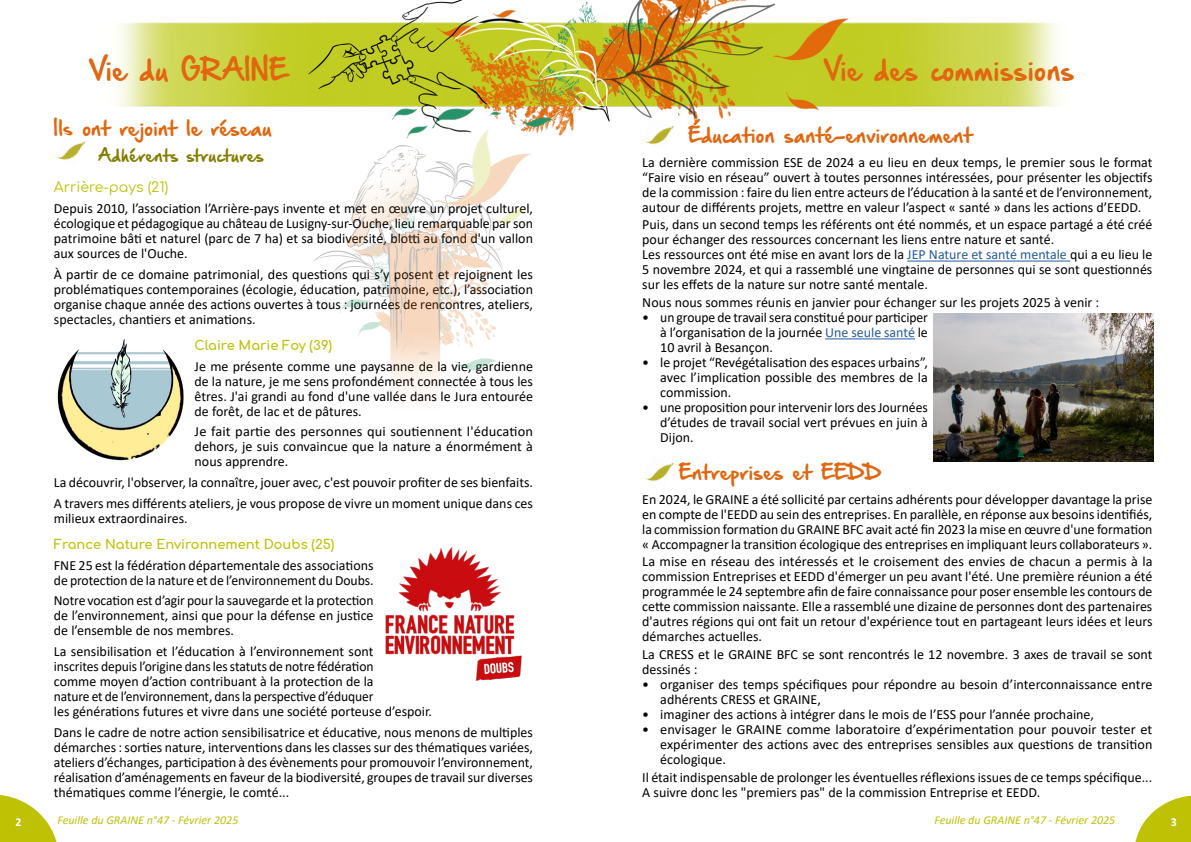
<style>
.page{position:relative;width:1191px;height:842px;background:#fff}
.page>*{position:absolute;margin:0;border:0;box-sizing:border-box;transform-origin:0 0}
.t1{font:25px "Hand Of Sean Demo";color:#e1660f}
.t2{font:18px "Hand Of Sean Demo";color:#e1660f}
.t3{font:15px "Hand Of Sean Demo";color:#837d00}
.t4{font:14px/15px "Calibri";color:#000;text-align:justify}
.t5{font:14px "Comfortaa";color:#bfc105}
.t6{font:700 13px "Comfortaa";color:#bfc105}
.t7{font:italic 12px "Calibri";color:#bfc105}
.t8{font:700 12px "Calibri";color:#fff}
.s1{color:#275b9b}
</style>
<div class="page">
<img style="left:85px;top:0;width:975px;height:143px">
<hr style="left:907px;top:261px;width:163px;height:1px;background:#275b9b">
<hr style="left:825px;top:338px;width:90px;height:1px;background:#275b9b">
<img style="left:642px;top:117px;width:31px;height:28px">
<img style="left:644px;top:462px;width:29px;height:20px">
<svg style="left:1135px;top:795px;width:56px;height:47px"></svg>
<svg style="left:0;top:795px;width:57px;height:47px"></svg>
<img style="left:54px;top:141px;width:31px;height:19px">
<img style="left:304px;top:102px;width:237px;height:286px">
<img style="left:385px;top:547px;width:137px;height:134px">
<img style="left:57px;top:339px;width:127px;height:122px">
<img style="left:933px;top:314px;width:220px;height:147px">
<h1 class="t1" style="left:90px;top:58px;width:198px">Vie du GRAINE</h1>
<h1 class="t1" style="left:825px;top:58px;width:251px">Vie des commissions</h1>
<p class="t2" style="left:54px;top:119px;width:220px">Ils ont rejoint le réseau</p>
<p class="t3" style="left:98px;top:148px;width:167px">Adhérents structures</p>
<p class="t5" style="left:54px;top:175px;width:116px">Arrière-pays (21)</p>
<p class="t4" style="left:54px;top:200px;width:481px">Depuis 2010, l’association l’Arrière-pays invente et met en œuvre un projet culturel, écologique et pédagogique au château de Lusigny-sur-Ouche, lieu remarquable par son patrimoine bâti et naturel (parc de 7 ha) et sa biodiversité, blotti au fond d'un vallon aux sources de l'Ouche.</p>
<p class="t4" style="left:54px;top:266px;width:481px">À partir de ce domaine patrimonial, des questions qui s’y posent et rejoignent les problématiques contemporaines (écologie, éducation, patrimoine, etc.), l’association organise chaque année des actions ouvertes à tous : journées de rencontres, ateliers, spectacles, chantiers et animations.</p>
<p class="t6" style="left:195px;top:333px;width:139px">Claire Marie Foy (39)</p>
<p class="t4" style="left:195px;top:358px;width:340px">Je me présente comme une paysanne de la vie, gardienne de la nature, je me sens profondément connectée à tous les êtres. J'ai grandi au fond d'une vallée dans le Jura entourée de forêt, de lac et de pâtures.</p>
<p class="t4" style="left:195px;top:424px;width:340px">Je fait partie des personnes qui soutiennent l'éducation dehors, je suis convaincue que la nature a énormément à nous apprendre.</p>
<p class="t4" style="left:54px;top:472px;width:481px;line-height:20.7px">La découvrir, l'observer, la connaître, jouer avec, c'est pouvoir profiter de ses bienfaits.<br>A travers mes différents ateliers, je vous propose de vivre un moment unique dans ces</p>
<p class="t4" style="left:54px;top:510px;width:135px">milieux extraordinaires.</p>
<p class="t6" style="left:54px;top:532px;width:282px">France Nature Environnement Doubs (25)</p>
<p class="t4" style="left:54px;top:557px;width:321px">FNE 25 est la fédération départementale des associations de protection de la nature et de l’environnement du Doubs.</p>
<p class="t4" style="left:54px;top:593px;width:321px">Notre vocation est d’agir pour la sauvegarde et la protection de l’environnement, ainsi que pour la défense en justice de l’ensemble de nos membres.</p>
<p class="t4" style="left:54px;top:643px;width:380px;text-align:left">La sensibilisation et l’éducation à l’environnement sont<br>inscrites depuis l’origine dans les statuts de notre fédération<br>comme moyen d’action contribuant à la protection de la<br>nature et de l’environnement, dans la perspective d’éduquer<br>les générations futures et vivre dans une société porteuse d’espoir.</p>
<p class="t4" style="left:54px;top:724px;width:481px">Dans le cadre de notre action sensibilisatrice et éducative, nous menons de multiples démarches : sorties nature, interventions dans les classes sur des thématiques variées, ateliers d’échanges, participation à des évènements pour promouvoir l’environnement, réalisation d’aménagements en faveur de la biodiversité, groupes de travail sur diverses thématiques comme l’énergie, le comté...</p>
<p class="t2" style="left:688px;top:126px;width:286px">Éducation santé-environnement</p>
<p class="t4" style="left:642px;top:154px;width:512px">La dernière commission ESE de 2024 a eu lieu en deux temps, le premier sous le format “Faire visio en réseau” ouvert à toutes personnes intéressées, pour présenter les objectifs de la commission : faire du lien entre acteurs de l’éducation à la santé et de l’environnement, autour de différents projets, mettre en valeur l’aspect « santé » dans les actions d’EEDD.</p>
<p class="t4" style="left:642px;top:217px;width:512px;text-align:left">Puis, dans un second temps les référents ont été nommés, et un espace partagé a été créé pour échanger des ressources concernant les liens entre nature et santé.<br>Les ressources ont été mise en avant lors de la <span class="s1">JEP Nature et santé mentale</span> qui a eu lieu le 5 novembre 2024, et qui a rassemblé une vingtaine de personnes qui se sont questionnés sur les effets de la nature sur notre santé mentale.</p>
<p class="t4" style="left:642px;top:295px;width:458px">Nous nous sommes réunis en janvier pour échanger sur les projets 2025 à venir :</p>
<p class="t4" style="left:660px;top:310px;width:269px;text-indent:-18px">• un groupe de travail sera constitué pour participer à l’organisation de la journée <span class="s1">Une seule santé</span> le 10 avril à Besançon.</p>
<p class="t4" style="left:660px;top:355px;width:269px;text-indent:-18px">• le projet “Revégétalisation des espaces urbains”, avec l’implication possible des membres de la commission.</p>
<p class="t4" style="left:660px;top:400px;width:269px;text-indent:-18px">• une proposition pour intervenir lors des Journées d’études de travail social vert prévues en juin à Dijon.</p>
<p class="t2" style="left:679px;top:463px;width:204px">Entreprises et EEDD</p>
<p class="t4" style="left:642px;top:491px;width:512px">En 2024, le GRAINE a été sollicité par certains adhérents pour développer davantage la prise en compte de l'EEDD au sein des entreprises. En parallèle, en réponse aux besoins identifiés, la commission formation du GRAINE BFC avait acté fin 2023 la mise en œuvre d'une formation « Accompagner la transition écologique des entreprises en impliquant leurs collaborateurs ».</p>
<p class="t4" style="left:642px;top:554px;width:512px">La mise en réseau des intéressés et le croisement des envies de chacun a permis à la commission Entreprises et EEDD d'émerger un peu avant l'été. Une première réunion a été programmée le 24 septembre afin de faire connaissance pour poser ensemble les contours de cette commission naissante. Elle a rassemblé une dizaine de personnes dont des partenaires d'autres régions qui ont fait un retour d'expérience tout en partageant leurs idées et leurs démarches actuelles.</p>
<p class="t4" style="left:642px;top:647px;width:512px">La CRESS et le GRAINE BFC se sont rencontrés le 12 novembre. 3 axes de travail se sont dessinés :</p>
<p class="t4" style="left:660px;top:677px;width:494px;text-indent:-18px">• organiser des temps spécifiques pour répondre au besoin d’interconnaissance entre adhérents CRESS et GRAINE,</p>
<p class="t4" style="left:642px;top:707px;width:453px">• imaginer des actions à intégrer dans le mois de l’ESS pour l’année prochaine,</p>
<p class="t4" style="left:660px;top:722px;width:493px;text-indent:-18px">• envisager le GRAINE comme laboratoire d’expérimentation pour pouvoir tester et expérimenter des actions avec des entreprises sensibles aux questions de transition écologique.</p>
<p class="t4" style="left:642px;top:769px;width:511px">Il était indispensable de prolonger les éventuelles réflexions issues de ce temps spécifique...<br>A suivre donc les "premiers pas" de la commission Entreprise et EEDD.</p>
<p class="t8" style="left:16px;top:814px;width:8px">2</p>
<p class="t7" style="left:57px;top:812px;width:182px">Feuille du GRAINE n°47 - Février 2025</p>
<p class="t7" style="left:934px;top:812px;width:182px">Feuille du GRAINE n°47 - Février 2025</p>
<p class="t8" style="left:1170px;top:814px;width:8px">3</p>
</div>
